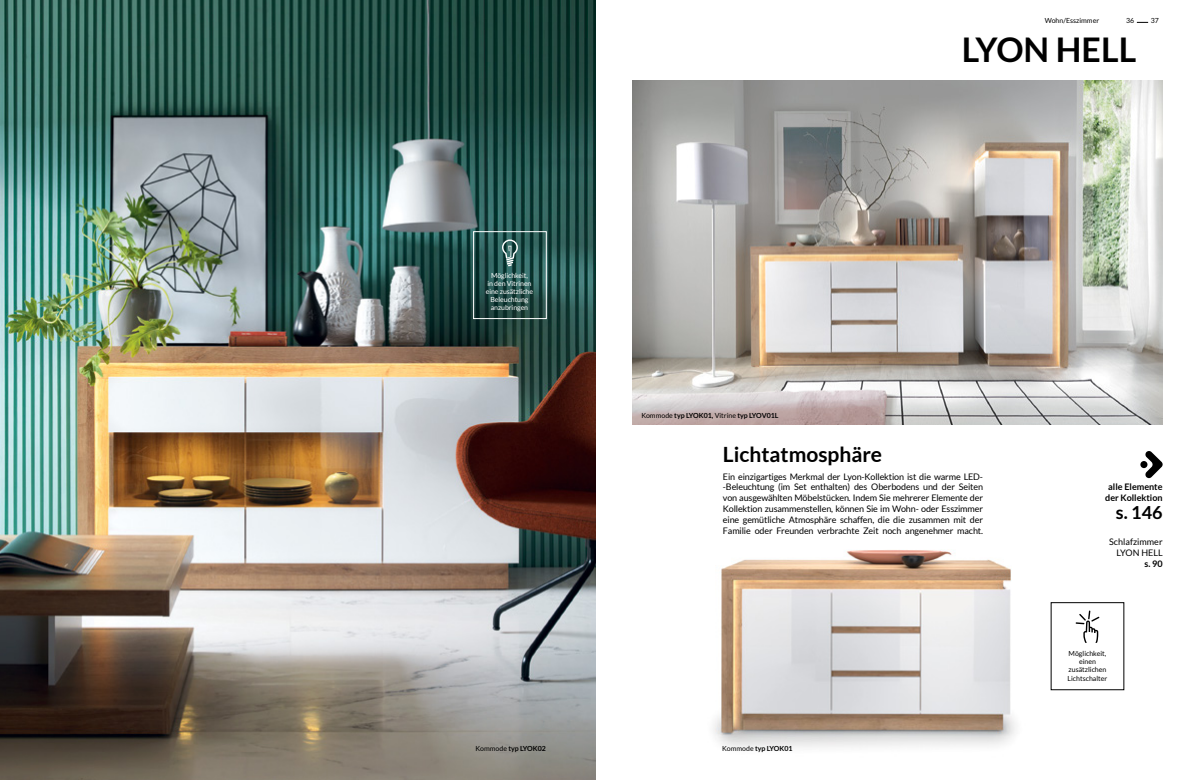
<style>
.page{position:relative;width:1191px;height:780px;background:#fff}
.page>*{position:absolute;margin:0;border:0;box-sizing:border-box;transform-origin:0 0}
.t1{font:700 34px "Lato";color:#000}
.t2{font:700 21px "Lato";color:#000}
.t3{font:700 18px "Lato";color:#000}
.t4{font:9px/10.8px "Lato";letter-spacing:-.015em;color:#000;text-align:right}
.t5{font:700 9px/10.8px "Lato";color:#000;text-align:center}
.t6{font:700 7px "Lato";color:#000}
.t7{font:7px/8px "Lato";letter-spacing:-.01em;color:#fff;text-align:center}
.t8{font:7px/8.4px "Lato";color:#000;text-align:center}
.s1{font-weight:400}
</style>
<div class="page">
<img style="left:0;top:0;width:595px;height:780px">
<img style="left:632px;top:81px;width:530px;height:343px">
<img style="left:713px;top:550px;width:302px;height:198px">
<svg style="left:1145px;top:451px;width:17px;height:27px"></svg>
<div style="left:1140px;top:461px;width:7px;height:7px;background:#000;border-radius:50%"></div>
<svg style="left:1075px;top:610px;width:24px;height:33px"></svg>
<div style="left:473px;top:231px;width:74px;height:88px;border:1px solid #fff"></div>
<svg style="left:502px;top:239px;width:16px;height:27px"></svg>
<svg style="left:1136px;top:22px;width:12px;height:1px"></svg>
<p class="t8" style="left:1044px;top:16px;width:56px">Wohn/Esszimmer</p>
<p class="t8" style="left:1126px;top:16px;width:10px">36</p>
<p class="t8" style="left:1150px;top:16px;width:10px">37</p>
<p class="t7" style="left:486px;top:271px;width:49px">Möglichkeit,<br>in den Vitrinen eine zusätzliche<br>Beleuchtung anzubringen</p>
<h1 class="t1" style="left:961px;top:30px;width:176px">LYON HELL</h1>
<p class="t6" style="left:641px;top:411px;width:138px"><span class="s1">Kommode</span> typ LYOK01, <span class="s1">Vitrine</span> typ LYOV01L</p>
<h2 class="t2" style="left:723px;top:442px;width:161px">Lichtatmosphäre</h2>
<p class="t4" style="left:723px;top:471px;width:261px;text-align:justify">Ein einzigartiges Merkmal der Lyon-Kollektion ist die warme LED--Beleuchtung (im Set enthalten) des Oberbodens und der Seiten von ausgewählten Möbelstücken. Indem Sie mehrerer Elemente der Kollektion zusammenstellen, können Sie im Wohn- oder Esszimmer eine gemütliche Atmosphäre schaffen, die die zusammen mit der Familie oder Freunden verbrachte Zeit noch angenehmer macht.</p>
<p class="t5" style="left:1105px;top:481px;width:59px">alle Elemente der Kollektion</p>
<h3 class="t3" style="left:1115px;top:502px;width:48px">s. 146</h3>
<p class="t4" style="left:1109px;top:536px;width:55px">Schlafzimmer<br>LYON HELL</p>
<p class="t5" style="left:1144px;top:557px;width:20px">s. 90</p>
<p class="t8" style="left:1067px;top:648px;width:41px">Möglichkeit, einen zusätzlichen<br>Lichtschalter</p>
<p class="t6" style="left:475px;top:744px;width:72px"><span class="s1">Kommode</span> typ LYOK02</p>
<p class="t6" style="left:722px;top:744px;width:72px"><span class="s1">Kommode</span> typ LYOK01</p>
</div>
